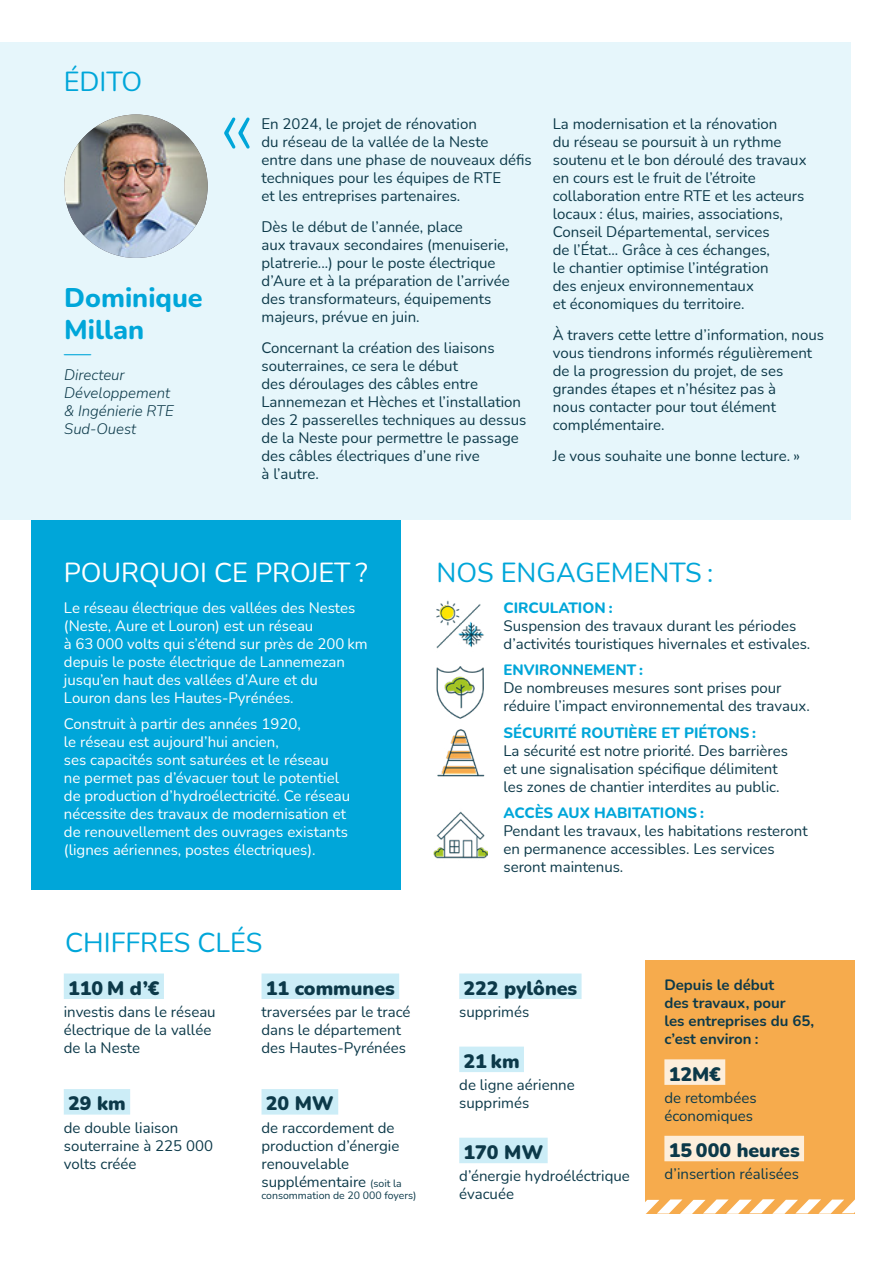
<style>
.page{position:relative;width:893px;height:1263px;background:#fff}
.page>*{position:absolute;margin:0;border:0;box-sizing:border-box;transform-origin:0 0}
.t1{font:200 90px "Nunito";color:#00a6d9}
.t2{font:27px "Nunito";color:#00a6d9}
.t3{font:27px "Nunito";color:#fff}
.t4{font:800 27px/32.4px "Nunito";color:#00a6d9}
.t5{font:200 27px "Nunito";color:#00a6d9}
.t6{font:900 19.5px "Nunito";color:#0c3949}
.t7{font:15px/18px "Nunito";color:#0c3949}
.t8{font:15px/18px "Nunito";color:#fff}
.t9{font:800 15px "Nunito";color:#00a6d9}
.t10{font:700 15px/18px "Nunito";color:#0c3949}
.t11{font:italic 300 15px/18px "Nunito";color:#0c3949}
.t12{font:10.5px "Nunito";color:#0c3949}
.s1{font-size:10.5px}
</style>
<div class="page">
<img style="left:436px;top:666px;width:48px;height:52px">
<img style="left:436px;top:600px;width:48px;height:49px">
<img style="left:437px;top:729px;width:48px;height:48px">
<img style="left:434px;top:811px;width:53px;height:48px">
<div style="left:31px;top:498px;width:370px;height:392px;background:#00a6d9"></div>
<div style="left:645px;top:960px;width:209px;height:253px;background:#f6ab4d"></div>
<div style="left:0;top:43px;width:850px;height:477px;background:#e6f6fb"></div>
<div style="left:664px;top:1059px;width:61px;height:26px;background:#fdeedb"></div>
<div style="left:664px;top:1136px;width:140px;height:25px;background:#fdeedb"></div>
<div style="left:64px;top:973px;width:100px;height:26px;background:#ccedf7"></div>
<div style="left:64px;top:1089px;width:66px;height:25px;background:#ccedf7"></div>
<div style="left:261px;top:973px;width:138px;height:26px;background:#ccedf7"></div>
<div style="left:459px;top:1138px;width:89px;height:25px;background:#ccedf7"></div>
<div style="left:459px;top:973px;width:123px;height:26px;background:#ccedf7"></div>
<div style="left:261px;top:1089px;width:77px;height:25px;background:#ccedf7"></div>
<div style="left:459px;top:1046px;width:65px;height:26px;background:#ccedf7"></div>
<img style="left:64px;top:114px;width:144px;height:144px;border-radius:72px">
<svg style="left:645px;top:1199px;width:210px;height:15px"></svg>
<h2 class="t2" style="left:64px;top:63px;width:80px">ÉDITO</h2>
<h2 class="t4" style="left:64px;top:280px;width:140px">Dominique<br>Millan</h2>
<h2 class="t5" style="left:64px;top:333px;width:28px">—</h2>
<p class="t11" style="left:64px;top:365px;width:111px">Directeur<br>Développement &amp; Ingénierie RTE<br>Sud-Ouest</p>
<h1 class="t1" style="left:219px;top:63px;width:37px">«</h1>
<p class="t7" style="left:261px;top:115px;width:272px">En 2024, le projet de rénovation<br>du réseau de la vallée de la Neste<br>entre dans une phase de nouveaux défis techniques pour les équipes de RTE<br>et les entreprises partenaires.</p>
<p class="t7" style="left:261px;top:217px;width:250px">Dès le début de l’année, place<br>aux travaux secondaires (menuiserie, platrerie...) pour le poste électrique d’Aure et à la préparation de l’arrivée des transformateurs, équipements majeurs, prévue en juin.</p>
<p class="t7" style="left:261px;top:338px;width:266px">Concernant la création des liaisons souterraines, ce sera le début<br>des déroulages des câbles entre<br>Lannemezan et Hèches et l’installation des 2 passerelles techniques au dessus de la Neste pour permettre le passage des câbles électriques d’une rive<br>à l’autre.</p>
<p class="t7" style="left:553px;top:115px;width:255px">La modernisation et la rénovation<br>du réseau se poursuit à un rythme soutenu et le bon déroulé des travaux en cours est le fruit de l’étroite collaboration entre RTE et les acteurs locaux : élus, mairies, associations, Conseil Départemental, services<br>de l’État... Grâce à ces échanges,<br>le chantier optimise l’intégration<br>des enjeux environnementaux<br>et économiques du territoire.</p>
<p class="t7" style="left:553px;top:325px;width:273px">À travers cette lettre d’information, nous vous tiendrons informés régulièrement de la progression du projet, de ses grandes étapes et n’hésitez pas à<br>nous contacter pour tout élément complémentaire.</p>
<p class="t7" style="left:553px;top:446px;width:249px">Je vous souhaite une bonne lecture. »</p>
<h2 class="t3" style="left:64px;top:553px;width:305px">POURQUOI CE PROJET ?</h2>
<p class="t8" style="left:64px;top:598px;width:305px">Le réseau électrique des vallées des Nestes (Neste, Aure et Louron) est un réseau<br>à 63 000 volts qui s’étend sur près de 200 km depuis le poste électrique de Lannemezan jusqu’en haut des vallées d’Aure et du Louron dans les Hautes-Pyrénées.</p>
<p class="t8" style="left:64px;top:714px;width:288px">Construit à partir des années 1920,<br>le réseau est aujourd’hui ancien,<br>ses capacités sont saturées et le réseau<br>ne permet pas d’évacuer tout le potentiel de production d’hydroélectricité. Ce réseau nécessite des travaux de modernisation et de renouvellement des ouvrages existants (lignes aériennes, postes électriques).</p>
<h2 class="t2" style="left:65px;top:923px;width:199px">CHIFFRES CLÉS</h2>
<h3 class="t6" style="left:68px;top:974px;width:93px">110 M d’€</h3>
<p class="t7" style="left:64px;top:1002px;width:153px">investis dans le réseau électrique de la vallée de la Neste</p>
<h3 class="t6" style="left:68px;top:1089px;width:59px">29 km</h3>
<p class="t7" style="left:64px;top:1118px;width:151px">de double liaison souterraine à 225 000 volts créée</p>
<h3 class="t6" style="left:266px;top:974px;width:131px">11 communes</h3>
<p class="t7" style="left:261px;top:1002px;width:150px">traversées par le tracé dans le département des Hautes-Pyrénées</p>
<h3 class="t6" style="left:266px;top:1089px;width:70px">20 MW</h3>
<p class="t7" style="left:261px;top:1118px;width:142px">de raccordement de production d’énergie renouvelable supplémentaire <span class="s1">(soit la</span></p>
<p class="t12" style="left:261px;top:1188px;width:157px">consommation de 20 000 foyers)</p>
<h2 class="t2" style="left:436px;top:553px;width:278px">NOS ENGAGEMENTS :</h2>
<p class="t9" style="left:503px;top:597px;width:111px">CIRCULATION :</p>
<p class="t7" style="left:503px;top:616px;width:308px">Suspension des travaux durant les périodes d’activités touristiques hivernales et estivales.</p>
<p class="t9" style="left:503px;top:659px;width:141px">ENVIRONNEMENT :</p>
<p class="t7" style="left:503px;top:678px;width:308px">De nombreuses mesures sont prises pour réduire l’impact environnemental des travaux.</p>
<p class="t9" style="left:503px;top:722px;width:254px">SÉCURITÉ ROUTIÈRE ET PIÉTONS :</p>
<p class="t7" style="left:503px;top:741px;width:286px">La sécurité est notre priorité. Des barrières et une signalisation spécifique délimitent les zones de chantier interdites au public.</p>
<p class="t9" style="left:503px;top:802px;width:202px">ACCÈS AUX HABITATIONS :</p>
<p class="t7" style="left:503px;top:821px;width:306px">Pendant les travaux, les habitations resteront en permanence accessibles. Les services seront maintenus.</p>
<h3 class="t6" style="left:463px;top:974px;width:115px">222 pylônes</h3>
<p class="t7" style="left:459px;top:1002px;width:72px">supprimés</p>
<h3 class="t6" style="left:463px;top:1047px;width:58px">21 km</h3>
<p class="t7" style="left:459px;top:1075px;width:117px">de ligne aérienne supprimés</p>
<h3 class="t6" style="left:463px;top:1138px;width:81px">170 MW</h3>
<p class="t7" style="left:459px;top:1166px;width:172px">d’énergie hydroéléctrique évacuée</p>
<p class="t10" style="left:664px;top:975px;width:151px">Depuis le début<br>des travaux, pour<br>les entreprises du 65, c’est environ :</p>
<h3 class="t6" style="left:669px;top:1060px;width:54px">12M€</h3>
<p class="t7" style="left:664px;top:1088px;width:94px">de retombées économiques</p>
<h3 class="t6" style="left:669px;top:1136px;width:133px">15 000 heures</h3>
<p class="t7" style="left:664px;top:1164px;width:136px">d’insertion réalisées</p>
</div>
